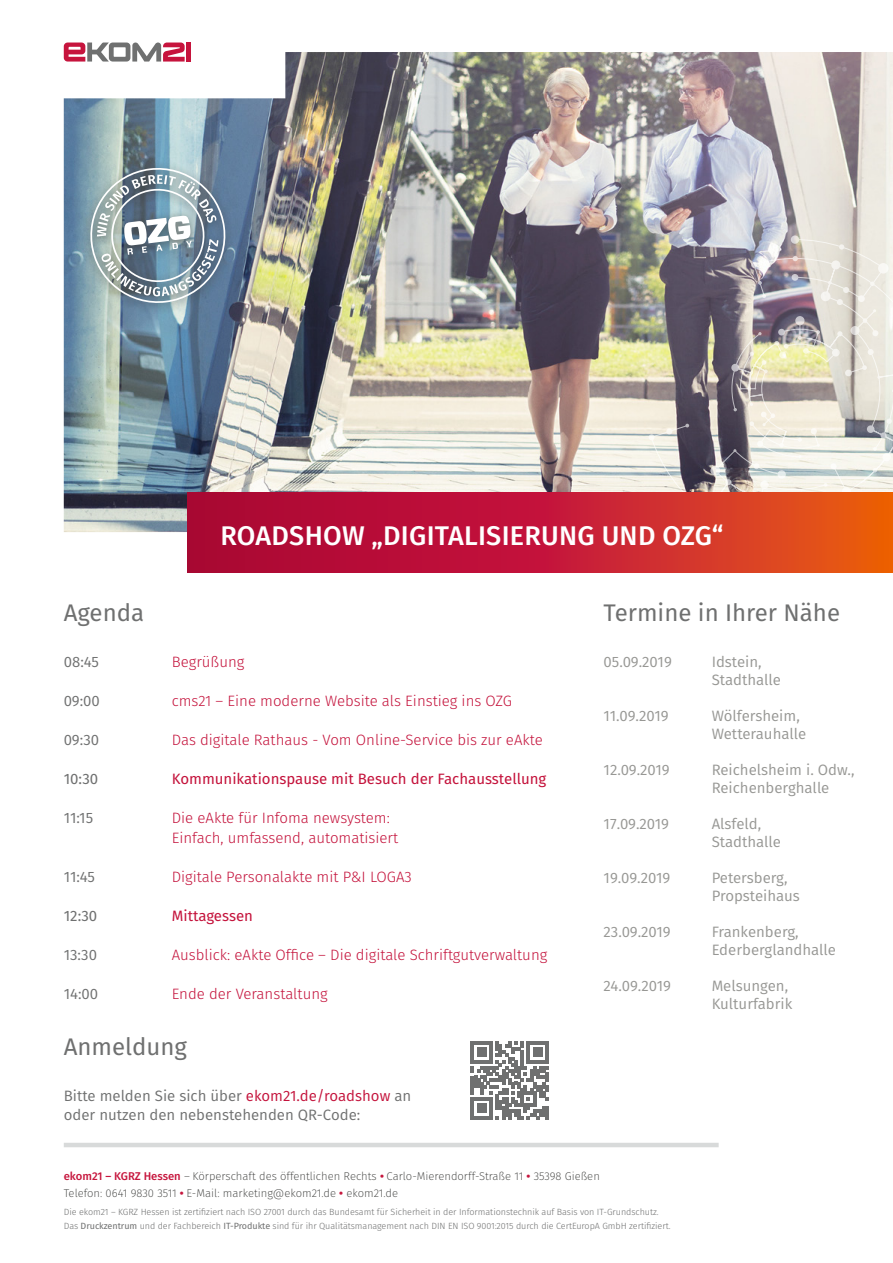
<style>
.page{position:relative;width:893px;height:1263px;background:#fff}
.page>*{position:absolute;margin:0;border:0;box-sizing:border-box;transform-origin:0 0}
.t1{font:500 27px "Fira Sans";letter-spacing:.01em;color:#fff}
.t2{font:24px "Fira Sans";color:#6f7070}
.t3{font:300 15px/19.5px "Fira Sans";color:#c4123b}
.t4{font:15px/18px "Fira Sans";color:#979794}
.t5{font:15px/19.5px "Fira Sans";color:#6f7070}
.t6{font:15px "Fira Sans";color:#c4123b}
.t7{font:15px "Fira Sans";color:#6f7070}
.t8{font:200 11.25px/16.5px "Fira Sans";color:#383937}
.t9{font:300 9px/13.5px "Fira Sans";letter-spacing:-.005em;color:#6f7070}
.s1{color:#c4123b}
.s2{font-weight:500;color:#c6163d}
.s3{font-weight:700;color:#c6163d}
.s4{font-weight:400}
</style>
<div class="page">
<img style="left:64px;top:52px;width:829px;height:480px">
<svg style="left:64px;top:43px;width:121px;height:19px"></svg>
<hr style="left:187px;top:43px;width:4px;height:19px;background:#c6143d">
<img style="left:650px;top:239px;width:243px;height:253px">
<svg style="left:710px;top:466px;width:10px;height:9px"></svg>
<svg style="left:648px;top:434px;width:7px;height:6px"></svg>
<svg style="left:685px;top:424px;width:4px;height:3px"></svg>
<svg style="left:725px;top:479px;width:6px;height:6px"></svg>
<svg style="left:777px;top:470px;width:9px;height:9px"></svg>
<div style="left:760px;top:481px;width:8px;height:8px;background:#fbfaf5;border-radius:50%"></div>
<div style="left:821px;top:291px;width:9px;height:10px;background:#f6f4f1;border-radius:50%"></div>
<svg style="left:828px;top:281px;width:4px;height:3px"></svg>
<div style="left:792px;top:274px;width:6px;height:7px;background:#cfcfd6;border-radius:50%"></div>
<svg style="left:762px;top:294px;width:4px;height:4px"></svg>
<svg style="left:751px;top:262px;width:6px;height:6px"></svg>
<svg style="left:791px;top:235px;width:8px;height:9px"></svg>
<div style="left:858px;top:295px;width:7px;height:7px;background:#f9f7f4;border-radius:50%"></div>
<div style="left:878px;top:263px;width:11px;height:11px;background:#f9f8f4;border-radius:50%"></div>
<svg style="left:870px;top:281px;width:5px;height:5px"></svg>
<div style="left:831px;top:260px;width:9px;height:9px;background:#f5f3ef;border-radius:50%"></div>
<div style="left:842px;top:487px;width:9px;height:9px;background:#fdfcf9;border-radius:50%"></div>
<svg style="left:824px;top:483px;width:3px;height:4px"></svg>
<svg style="left:666px;top:428px;width:6px;height:6px"></svg>
<svg style="left:758px;top:281px;width:4px;height:4px"></svg>
<svg style="left:793px;top:256px;width:5px;height:5px"></svg>
<svg style="left:839px;top:244px;width:5px;height:6px"></svg>
<svg style="left:837px;top:299px;width:6px;height:6px"></svg>
<svg style="left:843px;top:287px;width:6px;height:6px"></svg>
<svg style="left:795px;top:316px;width:9px;height:9px"></svg>
<svg style="left:731px;top:318px;width:162px;height:154px"></svg>
<svg style="left:471px;top:1041px;width:78px;height:78px"></svg>
<hr style="left:64px;top:1143px;width:655px;height:4px;background:#d8dada">
<svg style="left:188px;top:492px;width:705px;height:80px"></svg>
<div style="left:81px;top:161px;width:153px;height:153px;background:#383937;opacity:.75"></div>
<svg style="left:86px;top:164px;width:143px;height:143px"></svg>
<h1 class="t1" style="left:220px;top:514px;width:505px">ROADSHOW „DIGITALISIERUNG UND OZG“</h1>
<h2 class="t2" style="left:64px;top:595px;width:82px">Agenda</h2>
<h2 class="t2" style="left:604px;top:595px;width:238px">Termine in Ihrer Nähe</h2>
<p class="t5" style="left:64px;top:652px;width:37px">08:45</p>
<p class="t3" style="left:172px;top:652px;width:74px">Begrüßung</p>
<p class="t5" style="left:64px;top:691px;width:38px">09:00</p>
<p class="t3" style="left:172px;top:691px;width:342px">cms21 – Eine moderne Website als Einstieg ins OZG</p>
<p class="t5" style="left:64px;top:730px;width:37px">09:30</p>
<p class="t3" style="left:172px;top:730px;width:372px">Das digitale Rathaus - Vom Online-Service bis zur eAkte</p>
<p class="t7" style="left:64px;top:767px;width:36px">10:30</p>
<p class="t6" style="left:172px;top:767px;width:376px">Kommunikationspause mit Besuch der Fachausstellung</p>
<p class="t5" style="left:64px;top:808px;width:31px">11:15</p>
<p class="t3" style="left:172px;top:808px;width:228px">Die eAkte für Infoma newsystem:<br>Einfach, umfassend, automatisiert</p>
<p class="t5" style="left:64px;top:866px;width:33px">11:45</p>
<p class="t3" style="left:172px;top:866px;width:242px">Digitale Personalakte mit P&amp;I LOGA3</p>
<p class="t7" style="left:64px;top:904px;width:35px">12:30</p>
<p class="t6" style="left:172px;top:904px;width:83px">Mittagessen</p>
<p class="t5" style="left:64px;top:944px;width:35px">13:30</p>
<p class="t3" style="left:172px;top:944px;width:377px">Ausblick: eAkte Office – Die digitale Schriftgutverwaltung</p>
<p class="t5" style="left:64px;top:983px;width:36px">14:00</p>
<p class="t3" style="left:172px;top:983px;width:157px">Ende der Veranstaltung</p>
<h2 class="t2" style="left:64px;top:1028px;width:125px">Anmeldung</h2>
<p class="t5" style="left:64px;top:1085px;width:349px">Bitte melden Sie sich über <span class="s1">ekom21.de/roadshow</span> an oder nutzen den nebenstehenden QR-Code:</p>
<p class="t4" style="left:604px;top:652px;width:70px">05.09.2019</p>
<p class="t4" style="left:712px;top:652px;width:71px">Idstein,<br>Stadthalle</p>
<p class="t4" style="left:604px;top:706px;width:67px">11.09.2019</p>
<p class="t4" style="left:712px;top:706px;width:96px">Wölfersheim,<br>Wetterauhalle</p>
<p class="t4" style="left:604px;top:760px;width:68px">12.09.2019</p>
<p class="t4" style="left:712px;top:760px;width:144px">Reichelsheim i. Odw.,<br>Reichenberghalle</p>
<p class="t4" style="left:604px;top:814px;width:67px">17.09.2019</p>
<p class="t4" style="left:712px;top:814px;width:71px">Alsfeld,<br>Stadthalle</p>
<p class="t4" style="left:604px;top:868px;width:68px">19.09.2019</p>
<p class="t4" style="left:712px;top:868px;width:90px">Petersberg,<br>Propsteihaus</p>
<p class="t4" style="left:604px;top:922px;width:69px">23.09.2019</p>
<p class="t4" style="left:712px;top:922px;width:126px">Frankenberg,<br>Ederberglandhalle</p>
<p class="t4" style="left:604px;top:976px;width:69px">24.09.2019</p>
<p class="t4" style="left:712px;top:976px;width:82px">Melsungen,<br>Kulturfabrik</p>
<p class="t8" style="left:64px;top:1168px;width:538px"><span class="s2">ekom21 – KGRZ Hessen</span> – Körperschaft des öffentlichen Rechts <span class="s3">•</span> Carlo-Mierendorff-Straße 11 <span class="s3">•</span> 35398 Gießen<br>Telefon: 0641 9830 3511 <span class="s3">•</span> E-Mail: marketing@ekom21.de <span class="s3">•</span> ekom21.de</p>
<p class="t9" style="left:64px;top:1205px;width:608px">Die ekom21 – KGRZ Hessen ist zertifiziert nach ISO 27001 durch das Bundesamt für Sicherheit in der Informationstechnik auf Basis von IT-Grundschutz.<br>Das <span class="s4">Druckzentrum</span> und der Fachbereich <span class="s4">IT-Produkte</span> sind für ihr Qualitätsmanagement nach DIN EN ISO 9001:2015 durch die CertEuropA GmbH zertifiziert.</p>
</div>
